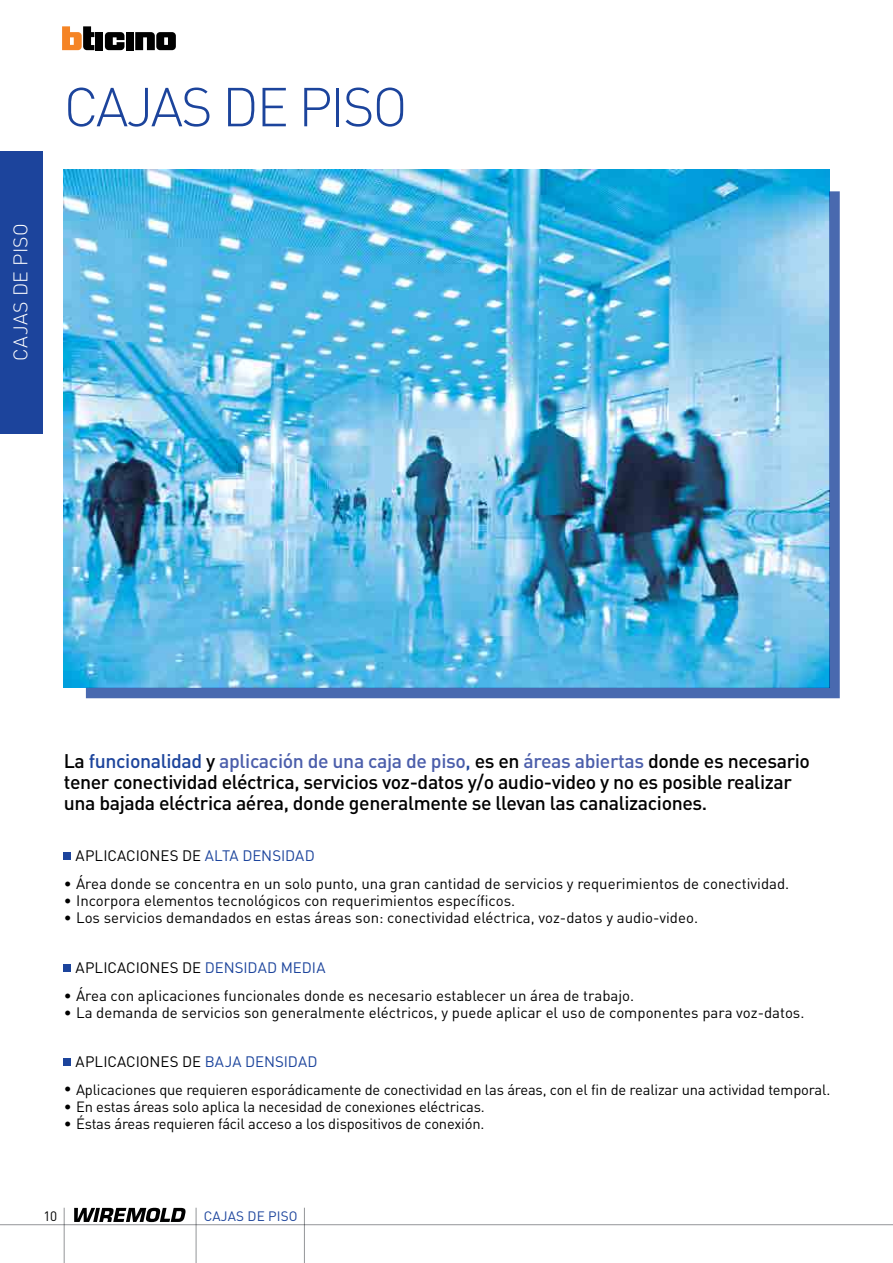
<style>
.page{position:relative;width:893px;height:1263px;background:#fff}
.page>*{position:absolute;margin:0;border:0;box-sizing:border-box;transform-origin:0 0}
.t1{font:300 54px "DIN Pro";letter-spacing:-.04em;color:#1c449c}
.t2{font:500 19.5px/21px "DIN Pro";letter-spacing:-.02em;color:#000}
.t3{font:300 19.5px "DIN Pro";letter-spacing:.015em;color:#fff}
.t4{font:15px "DIN Pro";color:#000}
.t5{font:14.7px "DIN Pro";letter-spacing:-.01em;color:#000}
.t6{font:13.5px "DIN Pro";letter-spacing:.01em;color:#1c449c}
.t7{font:13.5px "DIN Pro";color:#000}
.s1{color:#1c449c}
.s2{color:#4b5eab}
.s3{font-size:15px}
</style>
<div class="page">
<div style="left:0;top:151px;width:43px;height:282px;background:#1c449c"></div>
<img style="left:64px;top:170px;width:765px;height:518px">
<img style="left:84px;top:190px;width:756px;height:509px">
<hr style="left:0;top:1224px;width:893px;height:1px;background:#939598">
<hr style="left:304px;top:1208px;width:1px;height:55px;background:#939598">
<hr style="left:196px;top:1208px;width:1px;height:55px;background:#939598">
<hr style="left:64px;top:1208px;width:1px;height:55px;background:#939598">
<svg style="left:105px;top:32px;width:19px;height:18px"></svg>
<div style="left:126px;top:32px;width:8px;height:18px;background:#000"></div>
<div style="left:96px;top:32px;width:7px;height:18px;background:#000"></div>
<svg style="left:62px;top:26px;width:32px;height:24px"></svg>
<svg style="left:135px;top:32px;width:41px;height:18px"></svg>
<svg style="left:74px;top:1208px;width:112px;height:14px"></svg>
<div style="left:63px;top:852px;width:8px;height:7px;background:#1c449c"></div>
<div style="left:63px;top:1058px;width:8px;height:7px;background:#1c449c"></div>
<div style="left:63px;top:964px;width:8px;height:8px;background:#1c449c"></div>
<h2 class="t3" style="left:7px;top:361px;width:139px;rotate:-90deg">CAJAS DE PISO</h2>
<h1 class="t1" style="left:64px;top:70px;width:345px">CAJAS DE PISO</h1>
<p class="t2" style="left:64px;top:750px;width:748px">La <span class="s1">funcionalidad</span> y <span class="s2">aplicación de una caja de piso</span><span class="s1">,</span> es en <span class="s2">áreas abiertas</span> donde es necesario tener conectividad eléctrica, servicios voz-datos y/o audio-video y no es posible realizar una bajada eléctrica aérea, donde generalmente se llevan las canalizaciones.</p>
<p class="t4" style="left:76px;top:845px;width:241px">APLICACIONES DE <span class="s1">ALTA DENSIDAD</span></p>
<p class="t4" style="left:64px;top:873px;width:727px">• Área donde se concentra en un solo punto, una gran cantidad de servicios y requerimientos de conectividad.</p>
<p class="t4" style="left:64px;top:890px;width:453px">• Incorpora elementos tecnológicos con requerimientos específicos.</p>
<p class="t4" style="left:64px;top:907px;width:636px">• Los servicios demandados en estas áreas son: conectividad eléctrica, voz-datos y audio-video.</p>
<p class="t4" style="left:76px;top:958px;width:251px">APLICACIONES DE <span class="s1">DENSIDAD MEDIA</span></p>
<p class="t4" style="left:64px;top:985px;width:572px">• Área con aplicaciones funcionales donde es necesario establecer un área de trabajo.</p>
<p class="t4" style="left:64px;top:1003px;width:742px">• La demanda de servicios son generalmente eléctricos, y puede aplicar el uso de componentes para voz-datos.</p>
<p class="t4" style="left:76px;top:1051px;width:243px">APLICACIONES DE <span class="s1">BAJA DENSIDAD</span></p>
<p class="t5" style="left:64px;top:1079px;width:768px"><span class="s3">•</span> Aplicaciones que requieren esporádicamente de conectividad en las áreas, con el fin de realizar una actividad temporal.</p>
<p class="t5" style="left:64px;top:1096px;width:423px"><span class="s3">•</span> En estas áreas solo aplica la necesidad de conexiones eléctricas.</p>
<p class="t5" style="left:64px;top:1114px;width:422px"><span class="s3">•</span> Éstas áreas requieren fácil acceso a los dispositivos de conexión.</p>
<p class="t7" style="left:43px;top:1207px;width:15px">10</p>
<p class="t6" style="left:204px;top:1207px;width:95px">CAJAS DE PISO</p>
</div>
